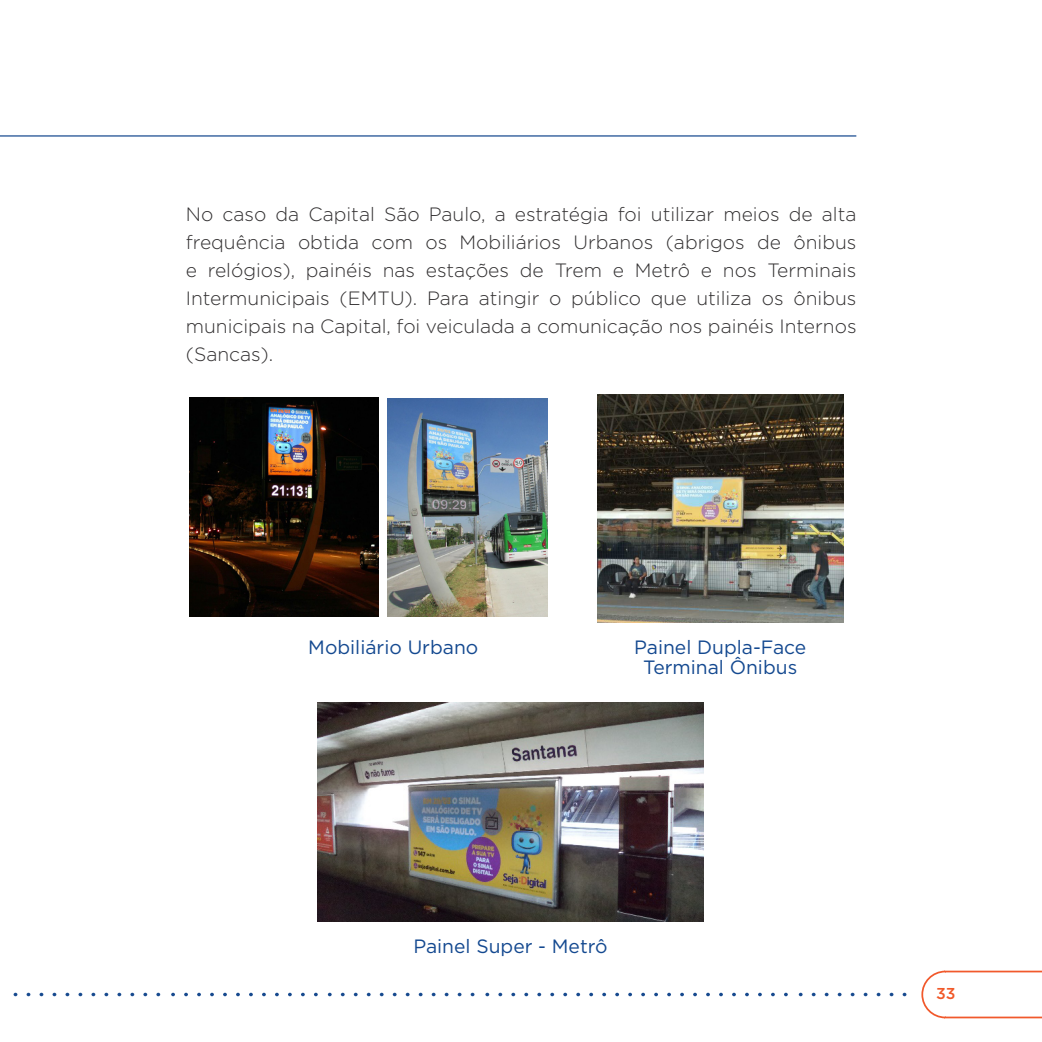
<style>
.page{position:relative;width:1042px;height:1042px;background:#fff}
.page>*{position:absolute;margin:0;border:0;box-sizing:border-box;transform-origin:0 0}
.t1{font:300 19.25px/28px "Gotham";color:#312f30;text-align:justify}
.t2{font:19.25px "Gotham";color:#144990}
.t3{font:500 15.75px "Gotham";color:#f15929}
</style>
<div class="page">
<svg style="left:921px;top:970px;width:121px;height:49px"></svg>
<svg style="left:628px;top:993px;width:4px;height:3px"></svg>
<svg style="left:314px;top:993px;width:4px;height:3px"></svg>
<svg style="left:550px;top:993px;width:4px;height:3px"></svg>
<svg style="left:863px;top:993px;width:4px;height:3px"></svg>
<svg style="left:236px;top:993px;width:4px;height:3px"></svg>
<svg style="left:784px;top:993px;width:4px;height:3px"></svg>
<svg style="left:156px;top:993px;width:4px;height:3px"></svg>
<svg style="left:393px;top:993px;width:4px;height:3px"></svg>
<svg style="left:706px;top:993px;width:4px;height:3px"></svg>
<svg style="left:78px;top:993px;width:4px;height:3px"></svg>
<svg style="left:615px;top:993px;width:4px;height:3px"></svg>
<svg style="left:301px;top:993px;width:4px;height:3px"></svg>
<svg style="left:537px;top:993px;width:4px;height:3px"></svg>
<svg style="left:850px;top:993px;width:4px;height:3px"></svg>
<svg style="left:223px;top:993px;width:4px;height:3px"></svg>
<svg style="left:771px;top:993px;width:4px;height:3px"></svg>
<svg style="left:143px;top:993px;width:4px;height:3px"></svg>
<svg style="left:380px;top:993px;width:4px;height:3px"></svg>
<svg style="left:693px;top:993px;width:4px;height:3px"></svg>
<svg style="left:602px;top:993px;width:4px;height:3px"></svg>
<svg style="left:288px;top:993px;width:4px;height:3px"></svg>
<svg style="left:524px;top:993px;width:4px;height:3px"></svg>
<svg style="left:210px;top:993px;width:4px;height:3px"></svg>
<svg style="left:758px;top:993px;width:4px;height:3px"></svg>
<svg style="left:130px;top:993px;width:4px;height:3px"></svg>
<svg style="left:367px;top:993px;width:4px;height:3px"></svg>
<svg style="left:680px;top:993px;width:4px;height:3px"></svg>
<svg style="left:589px;top:993px;width:4px;height:3px"></svg>
<svg style="left:902px;top:993px;width:4px;height:3px"></svg>
<svg style="left:275px;top:993px;width:4px;height:3px"></svg>
<svg style="left:511px;top:993px;width:4px;height:3px"></svg>
<svg style="left:197px;top:993px;width:4px;height:3px"></svg>
<svg style="left:745px;top:993px;width:4px;height:3px"></svg>
<svg style="left:117px;top:993px;width:4px;height:3px"></svg>
<svg style="left:354px;top:993px;width:4px;height:3px"></svg>
<svg style="left:667px;top:993px;width:4px;height:3px"></svg>
<svg style="left:576px;top:993px;width:4px;height:3px"></svg>
<svg style="left:889px;top:993px;width:4px;height:3px"></svg>
<svg style="left:262px;top:993px;width:4px;height:3px"></svg>
<svg style="left:498px;top:993px;width:4px;height:3px"></svg>
<svg style="left:184px;top:993px;width:4px;height:3px"></svg>
<svg style="left:732px;top:993px;width:4px;height:3px"></svg>
<svg style="left:104px;top:993px;width:4px;height:3px"></svg>
<svg style="left:341px;top:993px;width:4px;height:3px"></svg>
<svg style="left:654px;top:993px;width:4px;height:3px"></svg>
<svg style="left:563px;top:993px;width:4px;height:3px"></svg>
<svg style="left:876px;top:993px;width:4px;height:3px"></svg>
<svg style="left:249px;top:993px;width:4px;height:3px"></svg>
<svg style="left:485px;top:993px;width:4px;height:3px"></svg>
<svg style="left:171px;top:993px;width:4px;height:3px"></svg>
<svg style="left:719px;top:993px;width:4px;height:3px"></svg>
<svg style="left:91px;top:993px;width:4px;height:3px"></svg>
<svg style="left:328px;top:993px;width:4px;height:3px"></svg>
<svg style="left:641px;top:993px;width:4px;height:3px"></svg>
<hr style="left:0;top:135px;width:856px;height:2px;background:#174a8f">
<img style="left:189px;top:397px;width:189px;height:219px">
<img style="left:388px;top:398px;width:160px;height:218px">
<img style="left:318px;top:702px;width:385px;height:219px">
<img style="left:597px;top:394px;width:246px;height:228px">
<p class="t1" style="left:186px;top:200px;width:672px">No caso da Capital São Paulo, a estratégia foi utilizar meios de alta frequência obtida com os Mobiliários Urbanos (abrigos de ônibus e relógios), painéis nas estações de Trem e Metrô e nos Terminais Intermunicipais (EMTU). Para atingir o público que utiliza os ônibus municipais na Capital, foi veiculada a comunicação nos painéis Internos (Sancas).</p>
<p class="t2" style="left:308px;top:635px;width:171px">Mobiliário Urbano</p>
<p class="t2" style="left:634px;top:635px;width:174px">Painel Dupla-Face</p>
<p class="t2" style="left:643px;top:654px;width:155px">Terminal Ônibus</p>
<p class="t2" style="left:413px;top:934px;width:196px">Painel Super - Metrô</p>
<p class="t3" style="left:936px;top:983px;width:21px">33</p>
</div>
